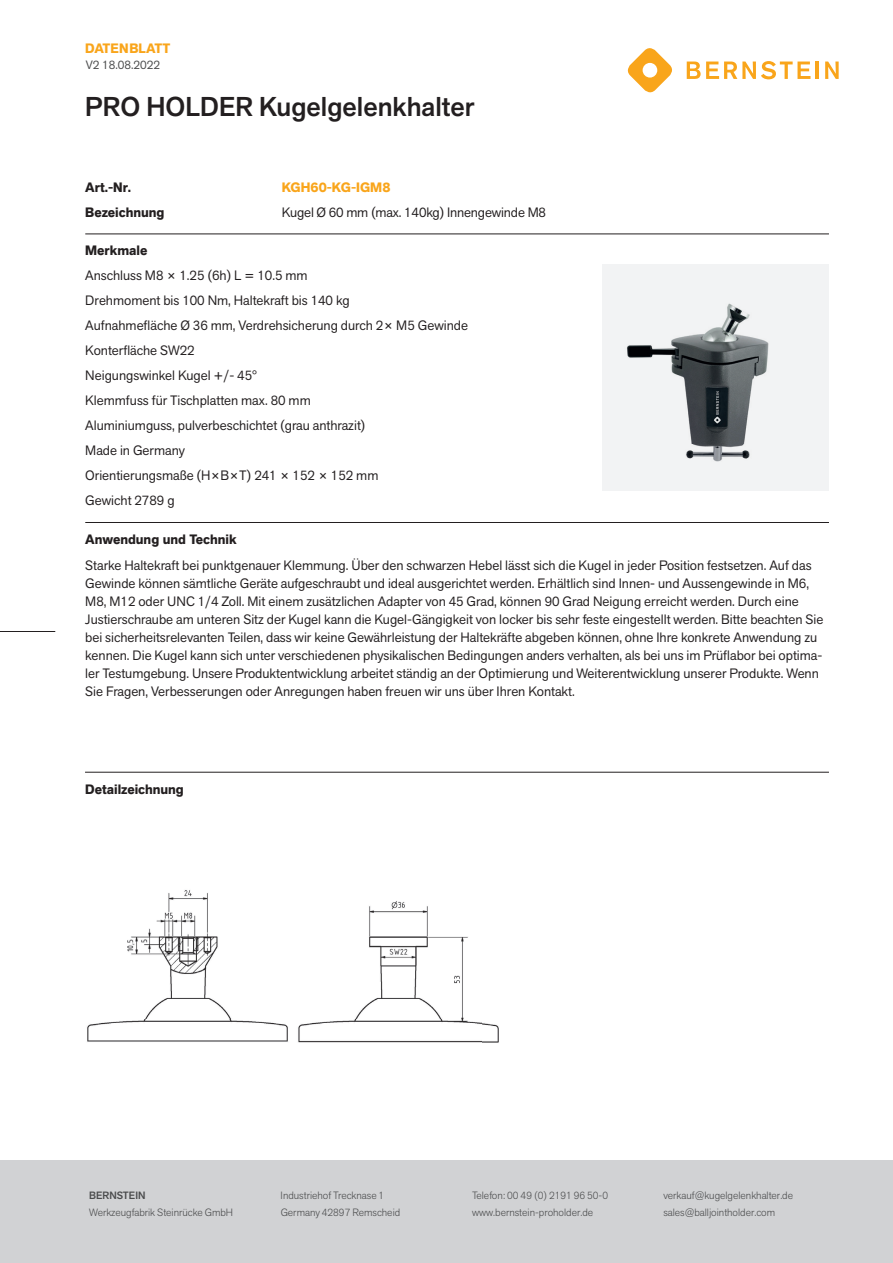
<style>
.page{position:relative;width:893px;height:1263px;background:#fff}
.page>*{position:absolute;margin:0;border:0;box-sizing:border-box;transform-origin:0 0}
.t1{font:500 27px "Akzid Grtsk Next";color:#231f20}
.t2{font:13.5px/25px "Akzid Grtsk Next";color:#231f20}
.t3{font:700 13.5px "Akzid Grtsk Next";color:#231f20}
.t4{font:700 13.5px "Akzid Grtsk Next";color:#f9a51b}
.t5{font:12px "Akzid Grtsk Next";color:#4b4c4d}
.t6{font:300 10.5px "Akzid Grtsk Next";color:#4b4c4d}
.t7{font:500 10.5px "Akzid Grtsk Next";color:#4b4c4d}
</style>
<div class="page">
<div style="left:0;top:1161px;width:893px;height:102px;background:#d1d2d4"></div>
<img style="left:61px;top:890px;width:473px;height:271px">
<hr style="left:85px;top:234px;width:744px;height:1px;background:#231f20">
<hr style="left:85px;top:522px;width:744px;height:1px;background:#231f20">
<div style="left:602px;top:263px;width:227px;height:227px;background:#f2f3f4"></div>
<img style="left:627px;top:303px;width:142px;height:159px">
<svg style="left:627px;top:48px;width:45px;height:45px"></svg>
<svg style="left:687px;top:61px;width:123px;height:18px"></svg>
<hr style="left:815px;top:62px;width:4px;height:17px;background:#f9a51b">
<svg style="left:825px;top:62px;width:14px;height:17px"></svg>
<hr style="left:0;top:631px;width:55px;height:1px;background:#231f20">
<hr style="left:85px;top:772px;width:744px;height:1px;background:#231f20">
<p class="t4" style="left:85px;top:39px;width:87px">DATENBLATT</p>
<p class="t5" style="left:86px;top:57px;width:76px">V2 18.08.2022</p>
<h1 class="t1" style="left:85px;top:89px;width:391px">PRO HOLDER Kugelgelenkhalter</h1>
<p class="t3" style="left:85px;top:178px;width:48px">Art.-Nr.</p>
<p class="t4" style="left:282px;top:178px;width:110px">KGH60-KG-IGM8</p>
<p class="t3" style="left:85px;top:203px;width:81px">Bezeichnung</p>
<p class="t2" style="left:282px;top:199px;width:266px">Kugel Ø 60 mm (max. 140kg) Innengewinde M8</p>
<p class="t3" style="left:85px;top:242px;width:64px">Merkmale</p>
<p class="t2" style="left:85px;top:263px;width:384px">Anschluss M8 × 1.25 (6h) L = 10.5 mm<br>Drehmoment bis 100 Nm, Haltekraft bis 140 kg<br>Aufnahmefläche Ø 36 mm, Verdrehsicherung durch 2× M5 Gewinde Konterfläche SW22<br>Neigungswinkel Kugel +/- 45°<br>Klemmfuss für Tischplatten max. 80 mm<br>Aluminiumguss, pulverbeschichtet (grau anthrazit)<br>Made in Germany<br>Orientierungsmaße (H×B×T) 241 × 152 × 152 mm<br>Gewicht 2789 g</p>
<p class="t3" style="left:85px;top:530px;width:153px">Anwendung und Technik</p>
<p class="t2" style="left:85px;top:557px;width:740px;line-height:18px">Starke Haltekraft bei punktgenauer Klemmung. Über den schwarzen Hebel lässt sich die Kugel in jeder Position festsetzen. Auf das Gewinde können sämtliche Geräte aufgeschraubt und ideal ausgerichtet werden. Erhältlich sind Innen- und Aussengewinde in M6, M8, M12 oder UNC 1/4 Zoll. Mit einem zusätzlichen Adapter von 45 Grad, können 90 Grad Neigung erreicht werden. Durch eine Justierschraube am unteren Sitz der Kugel kann die Kugel-Gängigkeit von locker bis sehr feste eingestellt werden. Bitte beachten Sie bei sicherheitsrelevanten Teilen, dass wir keine Gewährleistung der Haltekräfte abgeben können, ohne Ihre konkrete Anwendung zu kennen. Die Kugel kann sich unter verschiedenen physikalischen Bedingungen anders verhalten, als bei uns im Prüflabor bei optima&shy;ler Testumgebung. Unsere Produktentwicklung arbeitet ständig an der Optimierung und Weiterentwicklung unserer Produkte. Wenn Sie Fragen, Verbesserungen oder Anregungen haben freuen wir uns über Ihren Kontakt.</p>
<p class="t3" style="left:85px;top:780px;width:100px">Detailzeichnung</p>
<p class="t7" style="left:89px;top:1189px;width:58px">BERNSTEIN</p>
<p class="t6" style="left:281px;top:1189px;width:105px">Industriehof Trecknase 1</p>
<p class="t6" style="left:472px;top:1189px;width:138px">Telefon: 00 49 (0) 2191 96 50-0</p>
<p class="t6" style="left:663px;top:1189px;width:131px">verkauf@kugelgelenkhalter.de</p>
<p class="t6" style="left:89px;top:1205px;width:145px">Werkzeugfabrik Steinrücke GmbH</p>
<p class="t6" style="left:281px;top:1205px;width:121px">Germany 42897 Remscheid</p>
<p class="t6" style="left:472px;top:1205px;width:123px">www.bernstein-proholder.de</p>
<p class="t6" style="left:663px;top:1205px;width:113px">sales@balljointholder.com</p>
</div>
